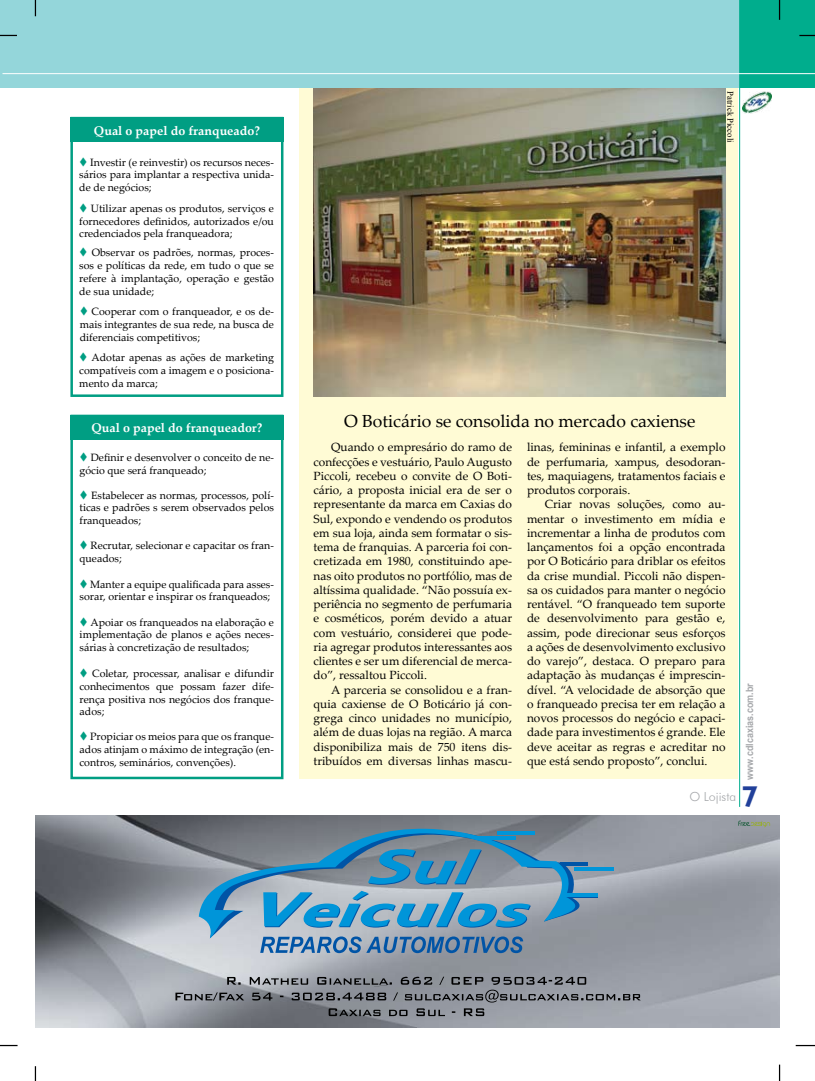
<style>
.page{position:relative;width:815px;height:1081px;background:#fff}
.page>*{position:absolute;margin:0;border:0;box-sizing:border-box;transform-origin:0 0}
.t1{font:700 30px "Humanist 521 BT";color:#21409a}
.t2{font:17.5px "Palatino Linotype";color:#000}
.t3{font:700 12.5px "Palatino Linotype";color:#fff}
.t4{font:300 12.5px "Futura BT";color:#a7a9ac}
.t5{font:11.88px "Palatino Linotype";color:#000}
.t6{font:10.62px/12.8px "Palatino Linotype";color:#000;text-align:justify}
.t7{font:700 10px "Arial";color:#a7a9ac;scale:.9 1}
.t8{font:8.75px "Times New Roman";color:#000}
.s1{color:#009e83}
</style>
<div class="page">
<div style="left:299px;top:65px;width:439px;height:714px;background:#fffbd5"></div>
<img style="left:314px;top:88px;width:411px;height:308px">
<div style="left:740px;top:0;width:75px;height:88px;background:#00ad8d"></div>
<div style="left:0;top:0;width:739px;height:88px;background:#94d6da"></div>
<hr style="left:739px;top:0;width:1px;height:807px;background:#00ad8d">
<svg style="left:779px;top:0;width:1px;height:20px"></svg>
<svg style="left:35px;top:0;width:1px;height:16px"></svg>
<svg style="left:799px;top:35px;width:16px;height:1px"></svg>
<svg style="left:0;top:35px;width:17px;height:1px"></svg>
<svg style="left:35px;top:1066px;width:1px;height:15px"></svg>
<svg style="left:0;top:1045px;width:18px;height:1px"></svg>
<svg style="left:779px;top:1064px;width:1px;height:17px"></svg>
<svg style="left:796px;top:1045px;width:19px;height:1px"></svg>
<hr style="left:2px;top:73px;width:813px;height:1px;background:#fff">
<img style="left:742px;top:91px;width:29px;height:22px">
<div style="left:70px;top:415px;width:213px;height:24px;background:#009e83"></div>
<div style="left:70px;top:117px;width:213px;height:25px;background:#009e83"></div>
<div style="left:70px;top:117px;width:213px;height:280px;border:2px solid #009e83"></div>
<div style="left:70px;top:415px;width:213px;height:364px;border:2px solid #009e83"></div>
<img style="left:35px;top:815px;width:744px;height:212px">
<svg style="left:329px;top:1008px;width:155px;height:8px"></svg>
<svg style="left:175px;top:976px;width:466px;height:26px;background:#7d8188"></svg>
<svg style="left:199px;top:828px;width:391px;height:110px;background:#7a95a7"></svg>
<hr style="left:497px;top:831px;width:38px;height:4px;background:#0095d9">
<hr style="left:575px;top:867px;width:39px;height:4px;background:#0095d9">
<hr style="left:561px;top:893px;width:37px;height:3px;background:#0095d9">
<hr style="left:478px;top:836px;width:38px;height:4px;background:#0095d9">
<svg style="left:263px;top:891px;width:268px;height:36px;background:#66a7ca"></svg>
<svg style="left:368px;top:849px;width:114px;height:36px;background:#4b8cae"></svg>
<svg style="left:260px;top:936px;width:263px;height:17px;background:#5f86ae"></svg>
<svg style="left:738px;top:820px;width:32px;height:7px"></svg>
<p class="t3" style="left:94px;top:122px;width:167px">Qual o papel do franqueado?</p>
<p class="t6" style="left:79px;top:155px;width:196px"><span class="s1">▼</span> Investir (e reinvestir) os recursos neces&shy;sários para implantar a respectiva unida&shy;de de negócios;</p>
<p class="t6" style="left:79px;top:202px;width:196px"><span class="s1">▼</span> Utilizar apenas os produtos, serviços e fornecedores definidos, autorizados e/ou credenciados pela franqueadora;</p>
<p class="t6" style="left:79px;top:246px;width:196px"><span class="s1">▼</span> Observar os padrões, normas, proces&shy;sos e políticas da rede, em tudo o que se refere à implantação, operação e gestão de sua unidade;</p>
<p class="t6" style="left:80px;top:305px;width:196px"><span class="s1">▼</span> Cooperar com o franqueador, e os de&shy;mais integrantes de sua rede, na busca de diferenciais competitivos;</p>
<p class="t6" style="left:79px;top:351px;width:196px"><span class="s1">▼</span> Adotar apenas as ações de marketing compatíveis com a imagem e o posiciona&shy;mento da marca;</p>
<p class="t3" style="left:92px;top:419px;width:172px">Qual o papel do franqueador?</p>
<p class="t6" style="left:80px;top:451px;width:196px"><span class="s1">▼</span> Definir e desenvolver o conceito de ne&shy;gócio que será franqueado;</p>
<p class="t6" style="left:80px;top:488px;width:196px"><span class="s1">▼</span> Estabelecer as normas, processos, polí&shy;ticas e padrões s serem observados pelos franqueados;</p>
<p class="t6" style="left:80px;top:539px;width:196px"><span class="s1">▼</span> Recrutar, selecionar e capacitar os fran&shy;queados;</p>
<p class="t6" style="left:80px;top:577px;width:196px"><span class="s1">▼</span> Manter a equipe qualificada para asses&shy;sorar, orientar e inspirar os franqueados;</p>
<p class="t6" style="left:80px;top:615px;width:196px"><span class="s1">▼</span> Apoiar os franqueados na elaboração e implementação de planos e ações neces&shy;sárias à concretização de resultados;</p>
<p class="t6" style="left:80px;top:667px;width:196px"><span class="s1">▼</span> Coletar, processar, analisar e difundir conhecimentos que possam fazer dife&shy;rença positiva nos negócios dos franque&shy;ados;</p>
<p class="t6" style="left:80px;top:730px;width:196px"><span class="s1">▼</span> Propiciar os meios para que os franque&shy;ados atinjam o máximo de integração (en&shy;contros, seminários, convenções).</p>
<p class="t8" style="left:736px;top:91px;width:53px;rotate:90deg">Patrick Piccoli</p>
<p class="t2" style="left:344px;top:409px;width:353px">O Boticário se consolida no mercado caxiense</p>
<p class="t5" style="left:331px;top:439px;width:182px">Quando o empresário do ramo de</p>
<p class="t5" style="left:314px;top:453px;width:200px">confecções e vestuário, Paulo Augusto</p>
<p class="t5" style="left:314px;top:467px;width:200px">Piccoli, recebeu o convite de O Boti-</p>
<p class="t5" style="left:314px;top:481px;width:200px">cário, a proposta inicial era de ser o</p>
<p class="t5" style="left:314px;top:496px;width:200px">representante da marca em Caxias do</p>
<p class="t5" style="left:314px;top:510px;width:200px">Sul, expondo e vendendo os produtos</p>
<p class="t5" style="left:314px;top:524px;width:200px">em sua loja, ainda sem formatar o sis-</p>
<p class="t5" style="left:314px;top:538px;width:200px">tema de franquias. A parceria foi con-</p>
<p class="t5" style="left:314px;top:553px;width:200px">cretizada em 1980, constituindo ape-</p>
<p class="t5" style="left:314px;top:567px;width:200px">nas oito produtos no portfólio, mas de</p>
<p class="t5" style="left:314px;top:581px;width:200px">altíssima qualidade. “Não possuía ex-</p>
<p class="t5" style="left:314px;top:595px;width:200px">periência no segmento de perfumaria</p>
<p class="t5" style="left:314px;top:610px;width:200px">e cosméticos, porém devido a atuar</p>
<p class="t5" style="left:314px;top:624px;width:200px">com vestuário, considerei que pode-</p>
<p class="t5" style="left:314px;top:638px;width:200px">ria agregar produtos interessantes aos</p>
<p class="t5" style="left:314px;top:652px;width:200px">clientes e ser um diferencial de merca-</p>
<p class="t5" style="left:314px;top:667px;width:115px">do”, ressaltou Piccoli.</p>
<p class="t5" style="left:331px;top:681px;width:182px">A parceria se consolidou e a fran-</p>
<p class="t5" style="left:314px;top:695px;width:200px">quia caxiense de O Boticário já con-</p>
<p class="t5" style="left:314px;top:709px;width:200px">grega cinco unidades no município,</p>
<p class="t5" style="left:314px;top:724px;width:200px">além de duas lojas na região. A marca</p>
<p class="t5" style="left:314px;top:738px;width:200px">disponibiliza mais de 750 itens dis-</p>
<p class="t5" style="left:314px;top:752px;width:200px">tribuídos em diversas linhas mascu-</p>
<p class="t5" style="left:527px;top:439px;width:200px">linas, femininas e infantil, a exemplo</p>
<p class="t5" style="left:527px;top:453px;width:200px">de perfumaria, xampus, desodoran-</p>
<p class="t5" style="left:527px;top:467px;width:200px">tes, maquiagens, tratamentos faciais e</p>
<p class="t5" style="left:527px;top:481px;width:105px">produtos corporais.</p>
<p class="t5" style="left:545px;top:496px;width:182px">Criar novas soluções, como au-</p>
<p class="t5" style="left:527px;top:510px;width:200px">mentar o investimento em mídia e</p>
<p class="t5" style="left:527px;top:524px;width:200px">incrementar a linha de produtos com</p>
<p class="t5" style="left:527px;top:538px;width:200px">lançamentos foi a opção encontrada</p>
<p class="t5" style="left:527px;top:553px;width:200px">por O Boticário para driblar os efeitos</p>
<p class="t5" style="left:527px;top:567px;width:200px">da crise mundial. Piccoli não dispen-</p>
<p class="t5" style="left:527px;top:581px;width:200px">sa os cuidados para manter o negócio</p>
<p class="t5" style="left:527px;top:595px;width:200px">rentável. “O franqueado tem suporte</p>
<p class="t5" style="left:527px;top:610px;width:200px">de desenvolvimento para gestão e,</p>
<p class="t5" style="left:527px;top:624px;width:200px">assim, pode direcionar seus esforços</p>
<p class="t5" style="left:527px;top:638px;width:200px">a ações de desenvolvimento exclusivo</p>
<p class="t5" style="left:527px;top:652px;width:200px">do varejo”, destaca. O preparo para</p>
<p class="t5" style="left:527px;top:667px;width:200px">adaptação às mudanças é imprescin-</p>
<p class="t5" style="left:527px;top:681px;width:200px">dível. “A velocidade de absorção que</p>
<p class="t5" style="left:527px;top:695px;width:200px">o franqueado precisa ter em relação a</p>
<p class="t5" style="left:527px;top:709px;width:200px">novos processos do negócio e capaci-</p>
<p class="t5" style="left:527px;top:724px;width:200px">dade para investimentos é grande. Ele</p>
<p class="t5" style="left:527px;top:738px;width:200px">deve aceitar as regras e acreditar no</p>
<p class="t5" style="left:527px;top:752px;width:182px">que está sendo proposto”, conclui.</p>
<p class="t7" style="left:743px;top:779px;width:109px;rotate:-90deg">www.cdlcaxias.com.br</p>
<p class="t1" style="left:742px;top:778px;width:18px">7</p>
<p class="t4" style="left:689px;top:789px;width:48px">O Lojista</p>
</div>
